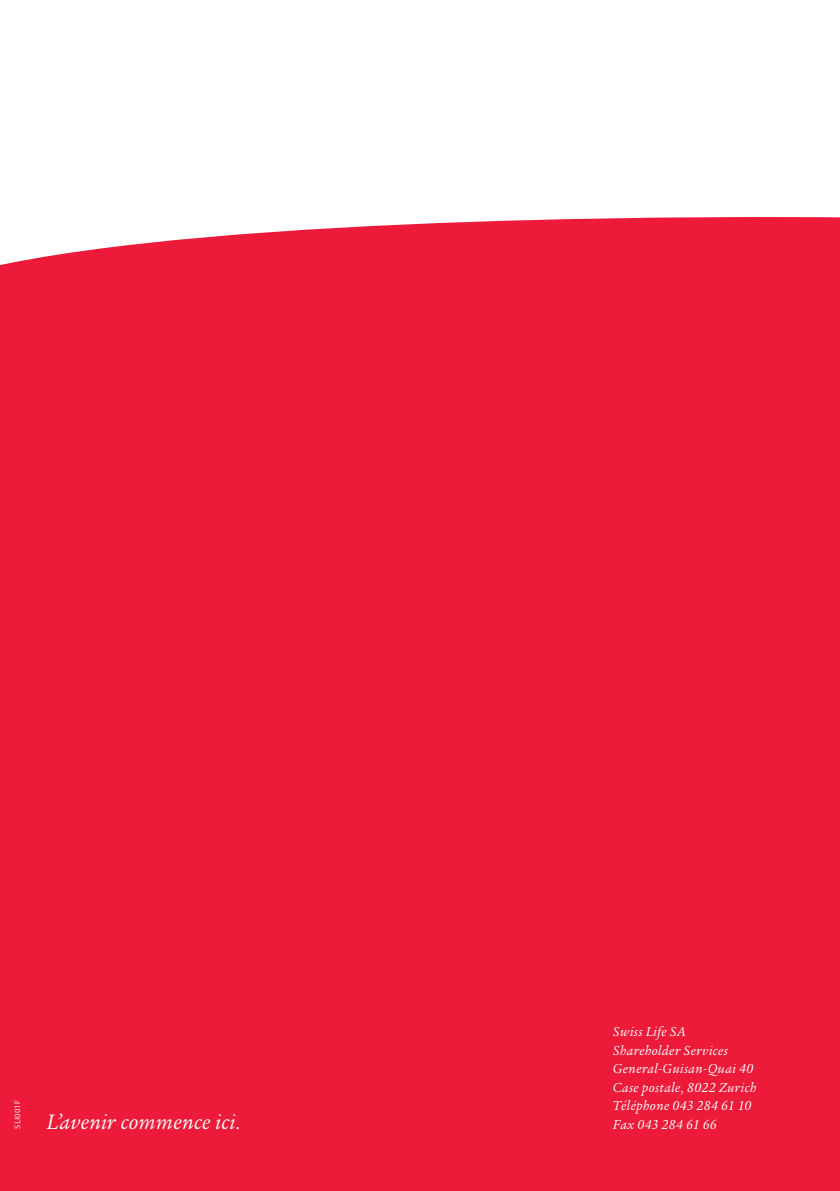
<style>
.page{position:relative;width:840px;height:1191px;background:#fff}
.page>*{position:absolute;margin:0;border:0;box-sizing:border-box;transform-origin:0 0}
.t1{font:italic 22.6px "Legacy Serif Std";letter-spacing:.01em;color:#fff}
.t2{font:italic 14.2px/18.4px "Legacy Serif Std";letter-spacing:.03em;color:#fff}
.t3{font:8.6px "Legacy Sans LT";color:#fff}
</style>
<div class="page">
<div style="left:0;top:217px;width:839px;height:974px;background:#ed1a3a"></div>
<p class="t3" style="left:12px;top:1128px;width:30px;rotate:-90deg">SLI001F</p>
<p class="t2" style="left:612px;top:1022px;width:145px">Swiss Life SA<br>Shareholder Services<br>General-Guisan-Quai 40<br>Case postale, 8022 Zurich<br>Téléphone 043 284 61 10</p>
<h1 class="t1" style="left:46px;top:1108px;width:196px">L’avenir commence ici.</h1>
<p class="t2" style="left:612px;top:1115px;width:105px">Fax 043 284 61 66</p>
</div>
